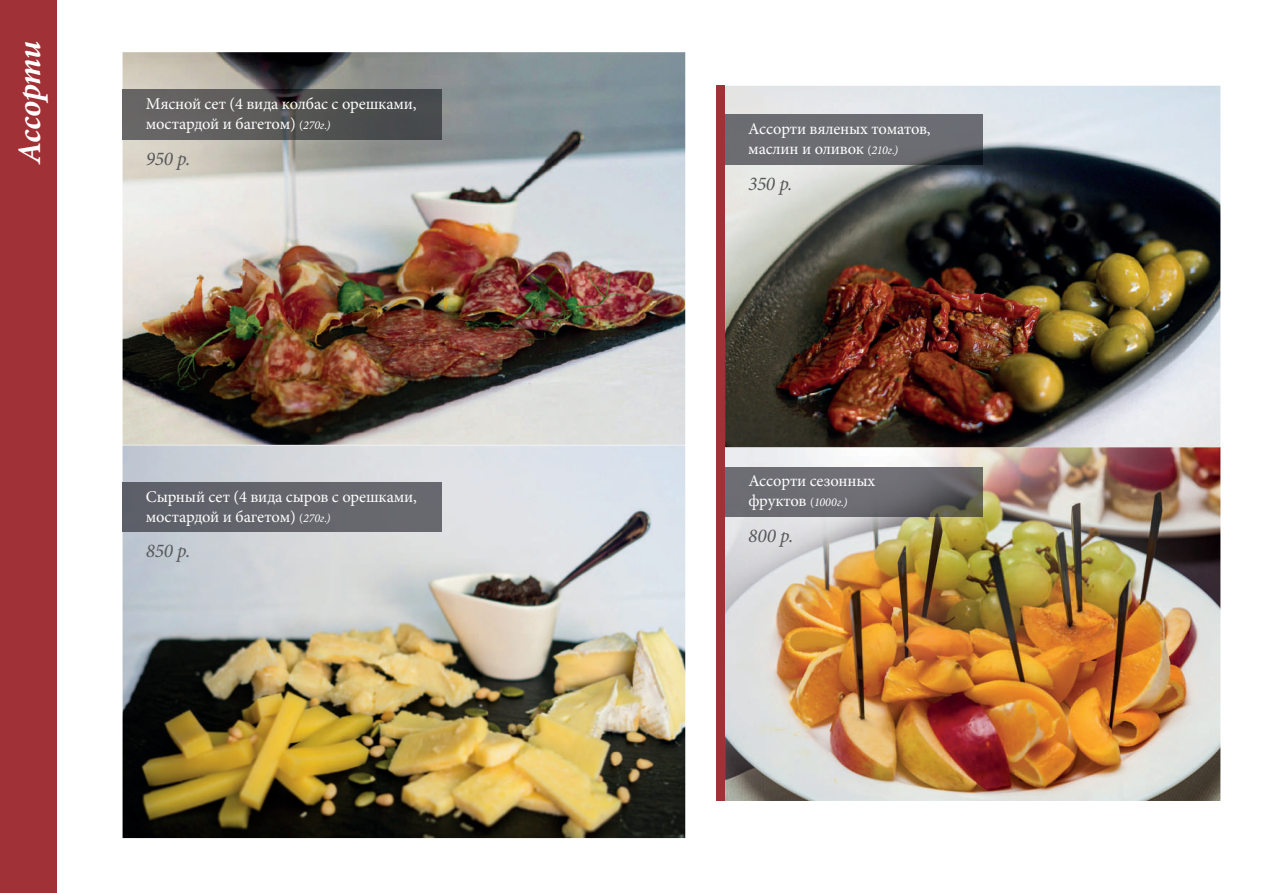
<style>
.page{position:relative;width:1263px;height:893px;background:#fff}
.page>*{position:absolute;margin:0;border:0;box-sizing:border-box;transform-origin:0 0}
.t1{font:italic 700 33px "Minion Pro";letter-spacing:-.015em;color:#fff}
.t2{font:italic 19.5px "Minion Pro";letter-spacing:-.02em;color:#57585a}
.t3{font:16.5px/19.8px "Minion Pro";letter-spacing:-.01em;color:#fff}
.s1{font-size:12px}
.s2{font-style:italic;font-size:12px}
</style>
<div class="page">
<img style="left:725px;top:447px;width:495px;height:354px">
<img style="left:123px;top:52px;width:562px;height:786px">
<img style="left:725px;top:86px;width:495px;height:361px">
<div style="left:725px;top:115px;width:257px;height:49px;background:#6c6d72"></div>
<img style="left:725px;top:467px;width:257px;height:49px">
<img style="left:123px;top:90px;width:318px;height:49px">
<div style="left:123px;top:482px;width:318px;height:50px;background:#65656c"></div>
<div style="left:0;top:0;width:57px;height:893px;background:#a03136"></div>
<div style="left:716px;top:86px;width:9px;height:715px;background:#a03136"></div>
<h1 class="t1" style="left:6px;top:164px;width:124px;rotate:-90deg">Ассорти</h1>
<p class="t3" style="left:146px;top:94px;width:272px">Мясной сет (4 вида колбас с орешками, мостардой и багетом) <span class="s1">(</span><span class="s2">270г.)</span></p>
<p class="t2" style="left:146px;top:145px;width:46px">950 р.</p>
<p class="t3" style="left:146px;top:487px;width:273px">Сырный сет (4 вида сыров с орешками, мостардой и багетом) <span class="s1">(</span><span class="s2">270г.)</span></p>
<p class="t2" style="left:146px;top:538px;width:46px">850 р.</p>
<p class="t3" style="left:748px;top:119px;width:184px">Ассорти вяленых томатов, маслин и оливок <span class="s1">(</span><span class="s2">210г.)</span></p>
<p class="t2" style="left:748px;top:170px;width:46px">350 р.</p>
<p class="t3" style="left:748px;top:471px;width:128px">Ассорти сезонных фруктов <span class="s1">(</span><span class="s2">1000г.)</span></p>
<p class="t2" style="left:748px;top:522px;width:47px">800 р.</p>
</div>
